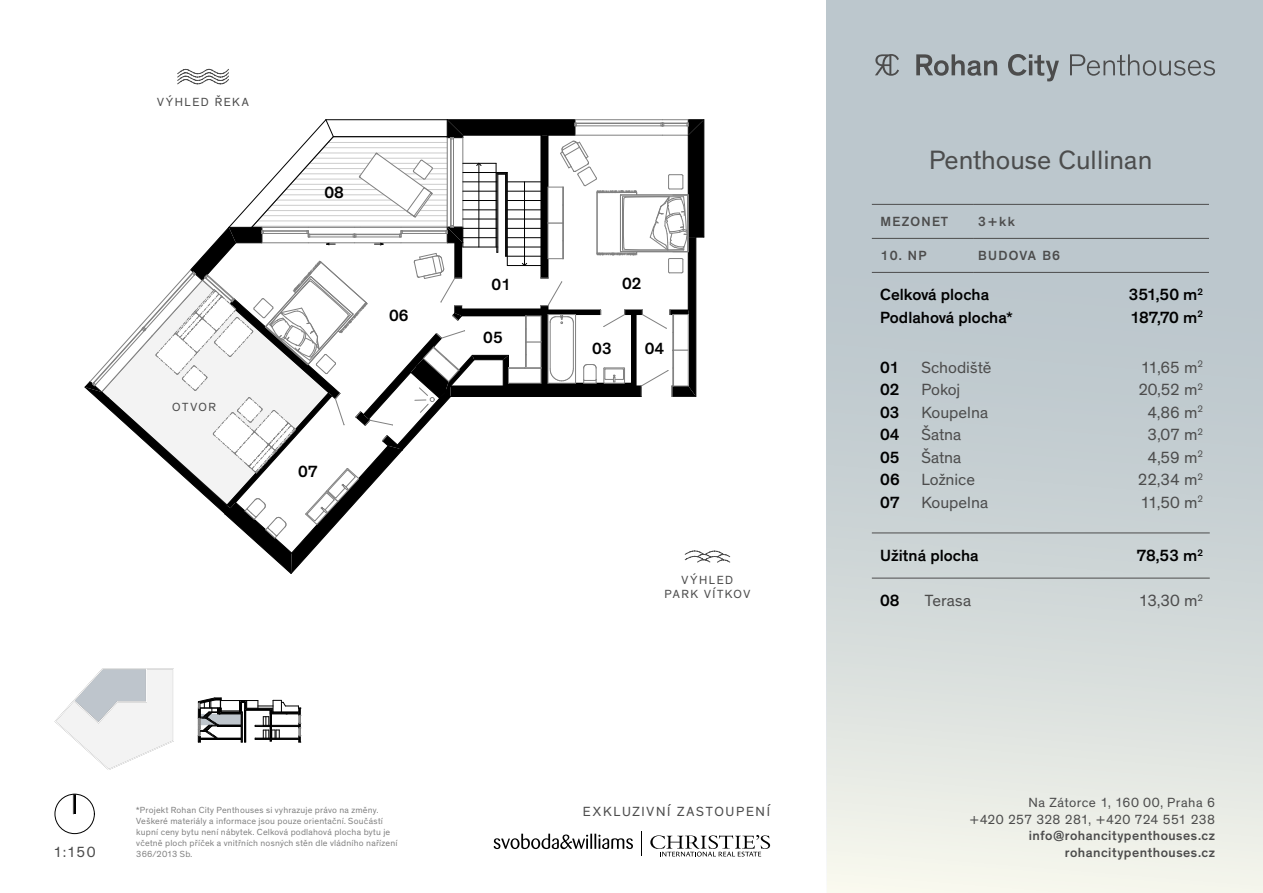
<style>
.page{position:relative;width:1263px;height:893px;background:#fff}
.page>*{position:absolute;margin:0;border:0;box-sizing:border-box;transform-origin:0 0}
.t1{font:27px "Theinhardt";color:#4c4d4d}
.t2{font:16.5px/22.5px "Theinhardt";color:#4c4c4c}
.t3{font:500 16.5px/22.5px "Theinhardt";color:#000}
.t4{font:15px "Theinhardt";color:#4c4c4c}
.t5{font:500 13.5px "Theinhardt";letter-spacing:.04em;color:#4c4c4c}
.t6{font:13.5px/16.5px "Theinhardt";letter-spacing:.035em;color:#4c4c4c;text-align:right}
.t7{font:13.5px "Theinhardt";letter-spacing:.125em;color:#4c4c4c}
.t8{font:500 13.5px "Theinhardt";letter-spacing:.095em;color:#4c4c4c}
.t9{font:500 13.5px "Theinhardt";letter-spacing:.1em;color:#4c4c4c}
.t10{font:12px/14.4px "Theinhardt";letter-spacing:.13em;color:#4c4c4c;text-align:center}
.t11{font:9px/10.8px "Theinhardt";letter-spacing:.02em;color:#828282}
.s1{font-weight:400}
</style>
<div class="page">
<div style="left:827px;top:0;width:436px;height:893px;background:linear-gradient(to bottom,#afbcc6,#e9ebe5)"></div>
<svg style="left:73px;top:796px;width:3px;height:18px"></svg>
<div style="left:55px;top:794px;width:40px;height:40px;border:1px solid #000;border-radius:50%"></div>
<svg style="left:1070px;top:54px;width:145px;height:22px;background:#a2abb0"></svg>
<svg style="left:875px;top:54px;width:184px;height:27px;background:#9da5a9"></svg>
<svg style="left:650px;top:835px;width:120px;height:21px"></svg>
<svg style="left:641px;top:831px;width:1px;height:25px"></svg>
<svg style="left:494px;top:834px;width:139px;height:15px"></svg>
<hr style="left:872px;top:204px;width:102px;height:1px;background:#4c4c4c">
<hr style="left:974px;top:204px;width:235px;height:1px;background:#4c4c4c">
<hr style="left:872px;top:238px;width:102px;height:1px;background:#4c4c4c">
<hr style="left:974px;top:238px;width:235px;height:1px;background:#4c4c4c">
<hr style="left:872px;top:272px;width:102px;height:1px;background:#4c4c4c">
<hr style="left:974px;top:272px;width:235px;height:1px;background:#4c4c4c">
<hr style="left:872px;top:533px;width:338px;height:1px;background:#4c4c4c">
<hr style="left:872px;top:578px;width:338px;height:1px;background:#4c4c4c">
<svg style="left:198px;top:698px;width:104px;height:45px"></svg>
<svg style="left:55px;top:668px;width:119px;height:102px"></svg>
<hr style="left:146px;top:669px;width:1px;height:33px;background:#fff">
<svg style="left:85px;top:119px;width:646px;height:455px"></svg>
<svg style="left:177px;top:68px;width:52px;height:17px"></svg>
<h3 class="t10" style="left:157px;top:95px;width:93px">VÝHLED ŘEKA</h3>
<h3 class="t10" style="left:172px;top:400px;width:45px">OTVOR</h3>
<h2 class="t3" style="left:324px;top:181px;width:21px">08</h2>
<h2 class="t3" style="left:389px;top:305px;width:21px">06</h2>
<h2 class="t3" style="left:298px;top:461px;width:21px">07</h2>
<h2 class="t3" style="left:491px;top:274px;width:21px">01</h2>
<h2 class="t3" style="left:622px;top:272px;width:21px">02</h2>
<h2 class="t3" style="left:483px;top:327px;width:21px">05</h2>
<h2 class="t3" style="left:592px;top:337px;width:21px">03</h2>
<h2 class="t3" style="left:645px;top:337px;width:21px">04</h2>
<h3 class="t10" style="left:664px;top:573px;width:87px">VÝHLED<br>PARK VÍTKOV</h3>
<h1 class="t1" style="left:929px;top:144px;width:225px">Penthouse Cullinan</h1>
<h3 class="t9" style="left:880px;top:213px;width:69px">MEZONET</h3>
<h3 class="t5" style="left:978px;top:213px;width:38px">3+kk</h3>
<h3 class="t5" style="left:880px;top:247px;width:48px">10. NP</h3>
<h3 class="t8" style="left:978px;top:247px;width:84px">BUDOVA B6</h3>
<h2 class="t3" style="left:880px;top:284px;width:134px">Celková plocha<br>Podlahová plocha<span class="s1">*</span></h2>
<h2 class="t3" style="left:880px;top:356px;width:21px;text-align:justify">01<br>02<br>03<br>04<br>05<br>06<br>07</h2>
<h2 class="t2" style="left:921px;top:356px;width:72px">Schodiště<br>Pokoj<br>Koupelna<br>Šatna<br>Šatna<br>Ložnice<br>Koupelna</h2>
<h2 class="t3" style="left:880px;top:545px;width:100px">Užitná plocha</h2>
<h2 class="t3" style="left:880px;top:590px;width:21px">08</h2>
<h2 class="t2" style="left:925px;top:590px;width:48px">Terasa</h2>
<h2 class="t3" style="left:1129px;top:284px;width:76px">351,50 m<sup>2<br></sup>187,70 m<sup>2</sup></h2>
<h2 class="t2" style="left:1138px;top:356px;width:67px;text-align:center">11,65 m<sup>2<br></sup>20,52 m<sup>2<br></sup>4,86 m<sup>2<br></sup>3,07 m<sup>2<br></sup>4,59 m<sup>2<br></sup>22,34 m<sup>2<br></sup>11,50 m<sup>2</sup></h2>
<h2 class="t3" style="left:1136px;top:545px;width:68px">78,53 m<sup>2</sup></h2>
<h2 class="t2" style="left:1139px;top:590px;width:66px">13,30 m<sup>2</sup></h2>
<h3 class="t6" style="left:969px;top:795px;width:247px">Na Zátorce 1, 160 00, Praha 6<br>+420 257 328 281, +420 724 551 238</h3>
<h3 class="t5" style="left:1029px;top:827px;width:188px">info@rohancitypenthouses.cz</h3>
<h3 class="t7" style="left:583px;top:803px;width:189px">EXKLUZIVNÍ ZASTOUPENÍ</h3>
<p class="t11" style="left:136px;top:805px;width:263px">*Projekt Rohan City Penthouses si vyhrazuje právo na změny.<br>Veškeré materiály a informace jsou pouze orientační. Součástí kupní ceny bytu není nábytek. Celková podlahová plocha bytu je včetně ploch příček a vnitřních nosných stěn dle vládního nařízení 366/2013 Sb.</p>
<h3 class="t4" style="left:54px;top:843px;width:44px">1:150</h3>
<h3 class="t5" style="left:1065px;top:844px;width:152px">rohancitypenthouses.cz</h3>
</div>
